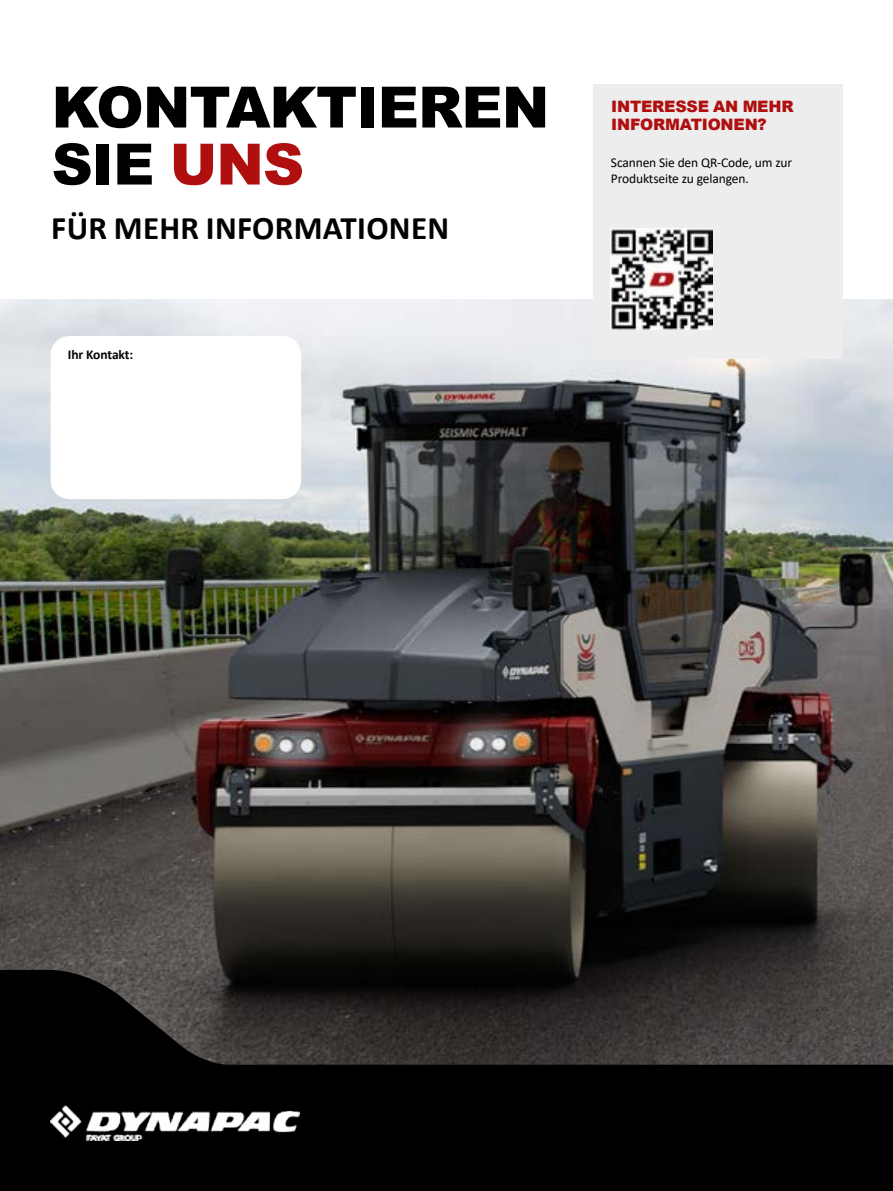
<style>
.page{position:relative;width:893px;height:1191px;background:#fff}
.page>*{position:absolute;margin:0;border:0;box-sizing:border-box;transform-origin:0 0}
.t1{font:900 57px/57px "Arial";letter-spacing:-.015em;color:#000}
.t2{font:700 33px "Calibri";letter-spacing:.01em;color:#000}
.t3{font:900 15.75px/18px "Arial";letter-spacing:-.015em;color:#b00f10}
.t4{font:13.5px/16.5px "Calibri";letter-spacing:-.01em;color:#000}
.t5{font:700 13.5px "Calibri";letter-spacing:-.01em;color:#020203}
.s1{color:#b00f10}
</style>
<div class="page">
<img style="left:0;top:300px;width:893px;height:669px">
<div style="left:593px;top:84px;width:250px;height:274px;background:#ededed"></div>
<div style="left:51px;top:337px;width:249px;height:161px;background:#fff;border-radius:18px"></div>
<div style="left:51px;top:336px;width:250px;height:163px;border:2px solid #fff;border-radius:18px"></div>
<svg style="left:0;top:969px;width:893px;height:222px;background:#121111"></svg>
<img style="left:50px;top:1104px;width:250px;height:36px">
<img style="left:611px;top:228px;width:101px;height:101px">
<h1 class="t1" style="left:52px;top:77px;width:499px">KONTAKTIEREN<br>SIE <span class="s1">UNS</span></h1>
<h2 class="t2" style="left:51px;top:205px;width:399px">FÜR MEHR INFORMATIONEN</h2>
<p class="t5" style="left:68px;top:344px;width:67px">Ihr Kontakt:</p>
<p class="t3" style="left:611px;top:97px;width:184px">INTERESSE AN MEHR<br>INFORMATIONEN?</p>
<p class="t4" style="left:611px;top:153px;width:183px">Scannen Sie den QR-Code, um zur<br>Produktseite zu gelangen.</p>
</div>
